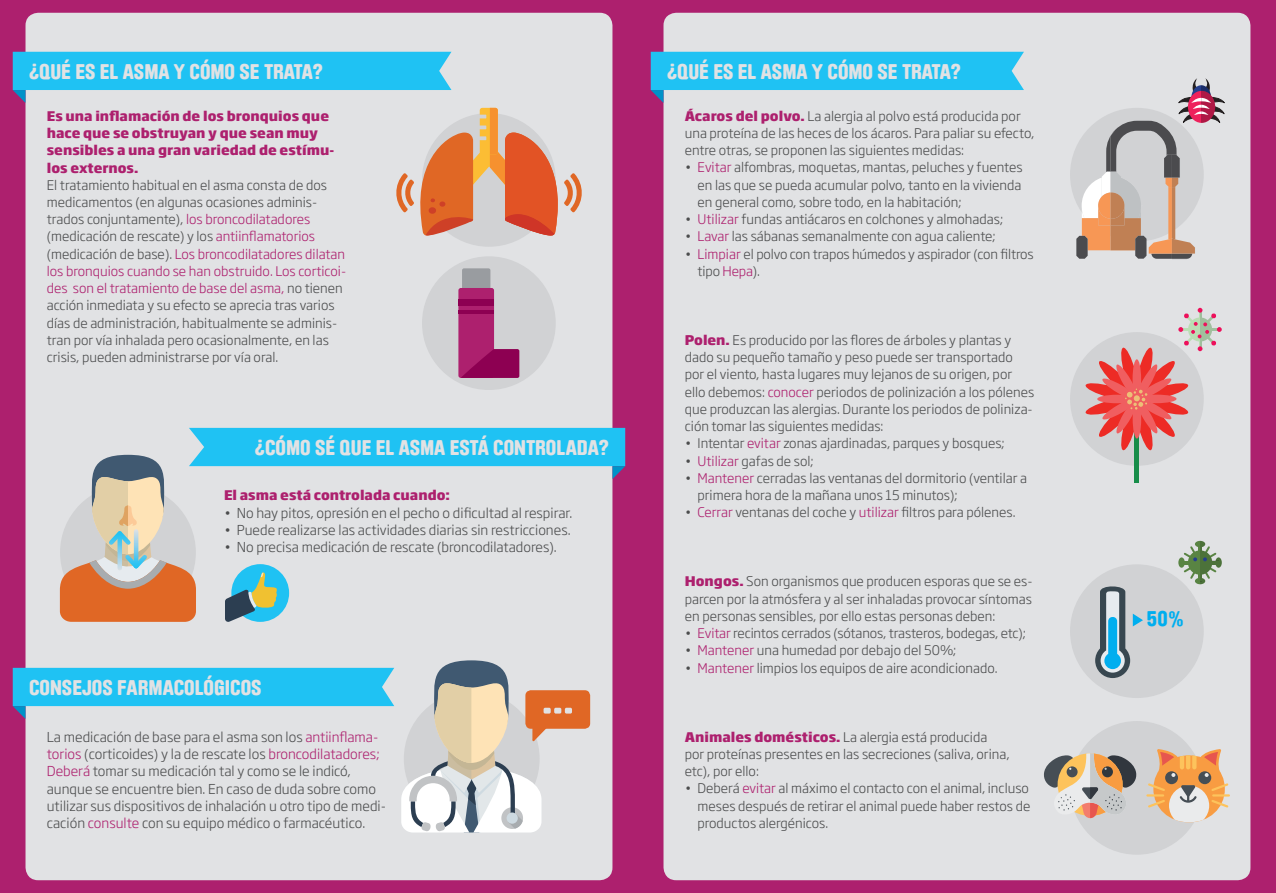
<style>
.page{position:relative;width:1276px;height:893px;background:#ad206e}
.page>*{position:absolute;margin:0;border:0;box-sizing:border-box;transform-origin:0 0}
.t1{font:900 21px "Brauer Neue";color:#e1e2e4}
.t2{font:900 21px "Brauer Neue";color:#00aeef}
.t3{font:300 13.5px/17.2px "Soho Gothic Pro";color:#4b4c4d}
.t4{font:300 13.2px/17.2px "Soho Gothic Pro";color:#4b4c4d}
.t5{font:800 13.2px/17.2px "Soho Gothic Pro";color:#ad206e}
.s1{color:#ad206e}
.s2{font-weight:800;color:#ad206e}
</style>
<div class="page">
<div style="left:26px;top:13px;width:586px;height:867px;background:#e1e2e4;border-radius:13px"></div>
<div style="left:663px;top:13px;width:587px;height:867px;background:#e1e2e4;border-radius:13px"></div>
<svg style="left:651px;top:52px;width:373px;height:51px"></svg>
<div style="left:1070px;top:332px;width:133px;height:134px;background:#d1d2d4;border-radius:50%"></div>
<svg style="left:13px;top:668px;width:381px;height:51px"></svg>
<div style="left:525px;top:690px;width:65px;height:39px;background:#e06725;border-radius:5px"></div>
<svg style="left:401px;top:660px;width:171px;height:172px"></svg>
<hr style="left:1134px;top:429px;width:4px;height:54px;background:#178d49">
<div style="left:422px;top:113px;width:134px;height:134px;background:#d1d2d4;border-radius:50%"></div>
<div style="left:422px;top:256px;width:134px;height:134px;background:#d1d2d4;border-radius:50%"></div>
<svg style="left:13px;top:52px;width:569px;height:185px"></svg>
<svg style="left:1085px;top:308px;width:136px;height:143px"></svg>
<div style="left:1070px;top:721px;width:133px;height:134px;background:#d1d2d4;border-radius:50%"></div>
<div style="left:1153px;top:755px;width:71px;height:67px;background:#f89c42;border-radius:50%"></div>
<div style="left:1165px;top:771px;width:13px;height:13px;background:#464e55;border-radius:50%"></div>
<div style="left:1198px;top:771px;width:13px;height:13px;background:#464e55;border-radius:50%"></div>
<svg style="left:1157px;top:749px;width:64px;height:28px"></svg>
<svg style="left:1146px;top:783px;width:84px;height:39px"></svg>
<svg style="left:1044px;top:753px;width:93px;height:65px"></svg>
<svg style="left:60px;top:428px;width:565px;height:194px"></svg>
<div style="left:1070px;top:564px;width:133px;height:134px;background:#d1d2d4;border-radius:50%"></div>
<svg style="left:1095px;top:586px;width:48px;height:92px"></svg>
<div style="left:1178px;top:557px;width:6px;height:11px;background:#598443;border-radius:50%"></div>
<div style="left:1215px;top:557px;width:6px;height:11px;background:#4c723a"></div>
<svg style="left:1182px;top:541px;width:36px;height:43px"></svg>
<div style="left:462px;top:268px;width:28px;height:72px;background:#999ca0;border-radius:2px"></div>
<div style="left:458px;top:288px;width:36px;height:90px;background:#ad206e;border-radius:2px"></div>
<svg style="left:460px;top:349px;width:59px;height:29px"></svg>
<div style="left:458px;top:299px;width:36px;height:7px;background:#8d0052"></div>
<hr style="left:458px;top:310px;width:36px;height:3px;background:#8d0052">
<svg style="left:1076px;top:78px;width:149px;height:181px"></svg>
<h1 class="t1" style="left:29px;top:59px;width:295px">¿QUÉ ES EL ASMA Y CÓMO SE TRATA?</h1>
<p class="t5" style="left:47px;top:106px;width:289px">Es una inflamación de los bronquios que hace que se obstruyan y que sean muy sensibles a una gran variedad de estímu&shy;los externos.</p>
<p class="t4" style="left:47px;top:175px;width:301px">El tratamiento habitual en el asma consta de dos medicamentos (en algunas ocasiones adminis&shy;trados conjuntamente), <span class="s1">los broncodilatadores </span>(medicación de rescate) y los <span class="s1">antiinflamatorios </span>(medicación de base). <span class="s1">Los broncodilatadores dilatan los bronquios cuando se han obstruido. Los corticoi&shy;des son el tratamiento de base del asma,</span> no tienen acción inmediata y su efecto se aprecia tras varios días de administración, habitualmente se adminis&shy;tran por vía inhalada pero ocasionalmente, en las crisis, pueden administrarse por vía oral.</p>
<h1 class="t1" style="left:255px;top:435px;width:355px">¿CÓMO SÉ QUE EL ASMA ESTÁ CONTROLADA?</h1>
<p class="t5" style="left:224px;top:486px;width:227px">El asma está controlada cuando:</p>
<p class="t3" style="left:224px;top:503px;width:350px">• No hay pitos, opresión en el pecho o dificultad al respirar.</p>
<p class="t3" style="left:224px;top:520px;width:348px">• Puede realizarse las actividades diarias sin restricciones.</p>
<p class="t3" style="left:224px;top:538px;width:334px">• No precisa medicación de rescate (broncodilatadores).</p>
<h1 class="t1" style="left:29px;top:675px;width:234px">CONSEJOS FARMACOLÓGICOS</h1>
<p class="t3" style="left:47px;top:727px;width:341px">La medicación de base para el asma son los <span class="s1">antiinflama&shy;torios</span> (corticoides) y la de rescate los <span class="s1">broncodilatadores; Deberá</span> tomar su medicación tal y como se le indicó, aunque se encuentre bien. En caso de duda sobre como utilizar sus dispositivos de inhalación u otro tipo de medi&shy;cación <span class="s1">consulte</span> con su equipo médico o farmacéutico.</p>
<h1 class="t1" style="left:667px;top:59px;width:295px">¿QUÉ ES EL ASMA Y CÓMO SE TRATA?</h1>
<p class="t4" style="left:685px;top:106px;width:351px"><span class="s2">Ácaros del polvo.</span> La alergia al polvo está producida por una proteína de las heces de los ácaros. Para paliar su efecto, entre otras, se proponen las siguientes medidas:</p>
<p class="t4" style="left:697px;top:158px;width:326px;text-align:justify;text-indent:-13px">• <span class="s1">Evitar</span> alfombras, moquetas, mantas, peluches y fuentes en las que se pueda acumular polvo, tanto en la vivienda en general como, sobre todo, en la habitación;</p>
<p class="t4" style="left:685px;top:210px;width:320px">• <span class="s1">Utilizar</span> fundas antiácaros en colchones y almohadas;</p>
<p class="t4" style="left:685px;top:227px;width:312px">• <span class="s1">Lavar</span> las sábanas semanalmente con agua caliente;</p>
<p class="t4" style="left:697px;top:244px;width:338px;text-indent:-13px">• <span class="s1">Limpiar</span> el polvo con trapos húmedos y aspirador (con filtros tipo <span class="s1">Hepa</span>).</p>
<p class="t4" style="left:685px;top:331px;width:351px"><span class="s2">Polen.</span> Es producido por las flores de árboles y plantas y dado su pequeño tamaño y peso puede ser transportado por el viento, hasta lugares muy lejanos de su origen, por ello debemos: <span class="s1">conocer</span> periodos de polinización a los pólenes que produzcan las alergias. Durante los periodos de poliniza&shy;ción tomar las siguientes medidas:</p>
<p class="t4" style="left:685px;top:434px;width:321px">• Intentar <span class="s1">evitar</span> zonas ajardinadas, parques y bosques;</p>
<p class="t4" style="left:685px;top:451px;width:130px">• <span class="s1">Utilizar</span> gafas de sol;</p>
<p class="t4" style="left:697px;top:469px;width:331px;text-indent:-13px">• <span class="s1">Mantener</span> cerradas las ventanas del dormitorio (ventilar a primera hora de la mañana unos 15 minutos);</p>
<p class="t4" style="left:685px;top:503px;width:332px">• <span class="s1">Cerrar</span> ventanas del coche y <span class="s1">utilizar</span> filtros para pólenes.</p>
<p class="t4" style="left:685px;top:572px;width:349px;text-align:justify"><span class="s2">Hongos.</span> Son organismos que producen esporas que se es&shy;parcen por la atmósfera y al ser inhaladas provocar síntomas en personas sensibles, por ello estas personas deben:</p>
<p class="t4" style="left:685px;top:624px;width:343px">• <span class="s1">Evitar</span> recintos cerrados (sótanos, trasteros, bodegas, etc);</p>
<p class="t4" style="left:685px;top:641px;width:273px">• <span class="s1">Mantener</span> una humedad por debajo del 50%;</p>
<p class="t4" style="left:685px;top:658px;width:314px">• <span class="s1">Mantener</span> limpios los equipos de aire acondicionado.</p>
<p class="t4" style="left:685px;top:727px;width:326px"><span class="s2">Animales domésticos.</span> La alergia está producida por proteínas presentes en las secreciones (saliva, orina, etc), por ello:</p>
<p class="t4" style="left:697px;top:779px;width:334px;text-align:justify;text-indent:-13px">• Deberá <span class="s1">evitar</span> al máximo el contacto con el animal, incluso meses después de retirar el animal puede haber restos de productos alergénicos.</p>
<h1 class="t2" style="left:1146px;top:607px;width:38px">50%</h1>
</div>
